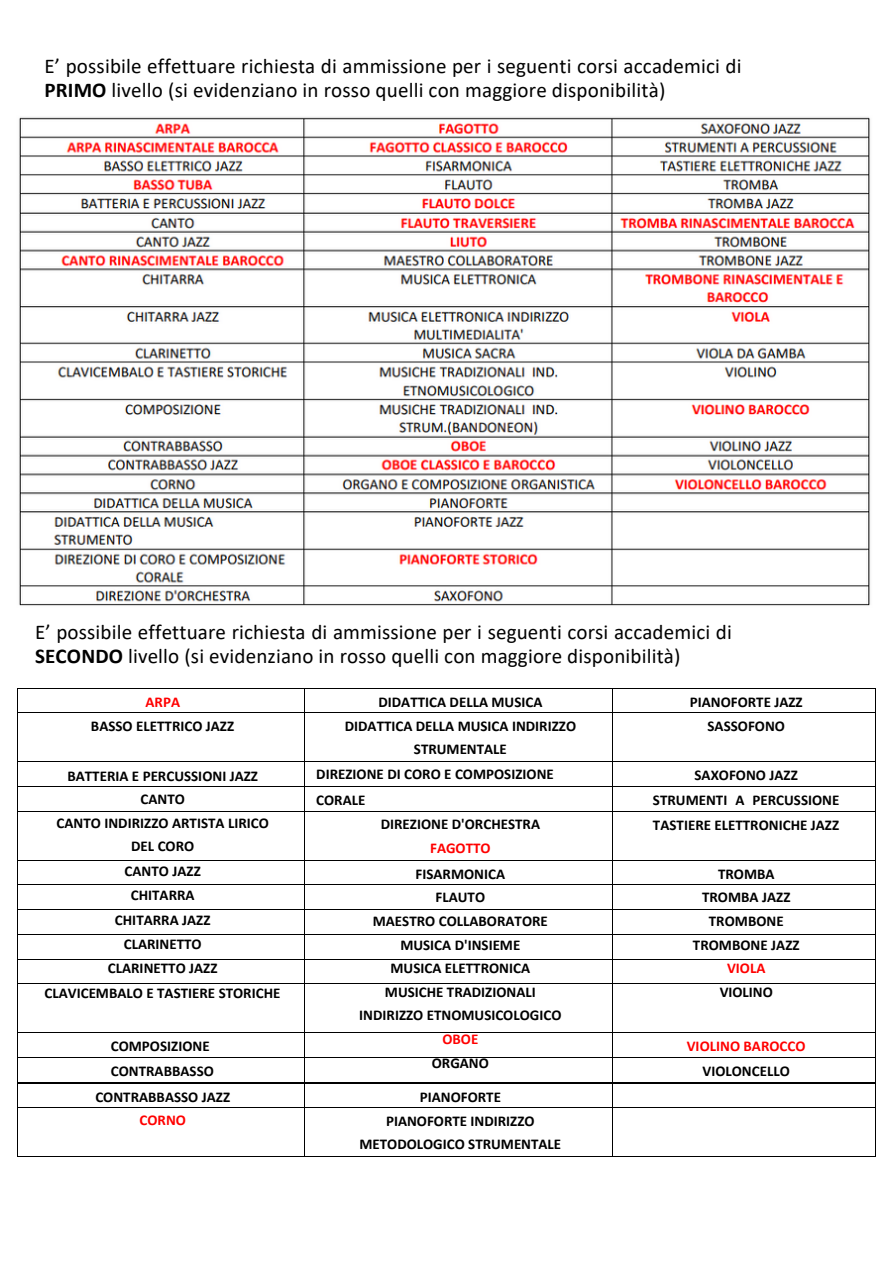
<style>
.page{position:relative;width:894px;height:1264px;background:#fff}
.page>*{position:absolute;margin:0;border:0;box-sizing:border-box;transform-origin:0 0}
.t1{font:21px/23.7px "Calibri";letter-spacing:.01em;color:#000}
.t2{font:700 15px/23.7px "Calibri";color:#000;text-align:center}
.t3{font:700 15px "Calibri";color:#f00}
.s1{font-weight:700}
</style>
<div class="page">
<hr style="left:18px;top:687px;width:286px;height:1px;background:#000">
<hr style="left:305px;top:687px;width:307px;height:1px;background:#000">
<hr style="left:613px;top:687px;width:262px;height:1px;background:#000">
<svg style="left:17px;top:688px;width:1px;height:25px"></svg>
<hr style="left:18px;top:712px;width:286px;height:1px;background:#000">
<svg style="left:304px;top:688px;width:1px;height:25px"></svg>
<hr style="left:305px;top:712px;width:307px;height:1px;background:#000">
<svg style="left:612px;top:688px;width:1px;height:25px"></svg>
<hr style="left:613px;top:712px;width:262px;height:1px;background:#000">
<svg style="left:875px;top:688px;width:1px;height:25px"></svg>
<hr style="left:17px;top:713px;width:1px;height:48px;background:#000">
<hr style="left:304px;top:713px;width:1px;height:48px;background:#000">
<hr style="left:612px;top:713px;width:1px;height:48px;background:#000">
<hr style="left:875px;top:713px;width:1px;height:48px;background:#000">
<hr style="left:18px;top:761px;width:286px;height:1px;background:#000">
<hr style="left:305px;top:761px;width:307px;height:1px;background:#000">
<hr style="left:613px;top:761px;width:262px;height:1px;background:#000">
<hr style="left:18px;top:786px;width:286px;height:1px;background:#000">
<hr style="left:305px;top:786px;width:307px;height:1px;background:#000">
<hr style="left:613px;top:786px;width:262px;height:1px;background:#000">
<svg style="left:17px;top:761px;width:1px;height:50px"></svg>
<hr style="left:18px;top:811px;width:286px;height:1px;background:#000">
<svg style="left:304px;top:761px;width:1px;height:50px"></svg>
<hr style="left:305px;top:811px;width:307px;height:1px;background:#000">
<svg style="left:612px;top:761px;width:1px;height:50px"></svg>
<hr style="left:613px;top:811px;width:262px;height:1px;background:#000">
<svg style="left:875px;top:761px;width:1px;height:50px"></svg>
<hr style="left:17px;top:811px;width:1px;height:48px;background:#000">
<hr style="left:304px;top:811px;width:1px;height:48px;background:#000">
<hr style="left:612px;top:811px;width:1px;height:48px;background:#000">
<hr style="left:875px;top:811px;width:1px;height:48px;background:#000">
<hr style="left:18px;top:859px;width:286px;height:1px;background:#000">
<hr style="left:305px;top:859px;width:307px;height:1px;background:#000">
<hr style="left:613px;top:859px;width:262px;height:1px;background:#000">
<hr style="left:18px;top:884px;width:286px;height:1px;background:#000">
<hr style="left:305px;top:884px;width:307px;height:1px;background:#000">
<hr style="left:613px;top:884px;width:262px;height:1px;background:#000">
<hr style="left:18px;top:909px;width:286px;height:1px;background:#000">
<hr style="left:305px;top:909px;width:307px;height:1px;background:#000">
<hr style="left:613px;top:909px;width:262px;height:1px;background:#000">
<hr style="left:18px;top:933px;width:286px;height:1px;background:#000">
<hr style="left:305px;top:933px;width:307px;height:1px;background:#000">
<hr style="left:613px;top:933px;width:262px;height:1px;background:#000">
<hr style="left:18px;top:958px;width:286px;height:1px;background:#000">
<hr style="left:305px;top:958px;width:307px;height:1px;background:#000">
<hr style="left:613px;top:958px;width:262px;height:1px;background:#000">
<svg style="left:17px;top:859px;width:1px;height:125px"></svg>
<hr style="left:18px;top:983px;width:286px;height:1px;background:#000">
<svg style="left:304px;top:859px;width:1px;height:125px"></svg>
<hr style="left:305px;top:983px;width:307px;height:1px;background:#000">
<svg style="left:612px;top:859px;width:1px;height:125px"></svg>
<hr style="left:613px;top:983px;width:262px;height:1px;background:#000">
<svg style="left:875px;top:859px;width:1px;height:125px"></svg>
<hr style="left:17px;top:984px;width:1px;height:48px;background:#000">
<hr style="left:304px;top:984px;width:1px;height:48px;background:#000">
<hr style="left:612px;top:984px;width:1px;height:48px;background:#000">
<hr style="left:875px;top:984px;width:1px;height:48px;background:#000">
<hr style="left:18px;top:1032px;width:286px;height:1px;background:#000">
<hr style="left:305px;top:1032px;width:307px;height:1px;background:#000">
<hr style="left:613px;top:1032px;width:262px;height:1px;background:#000">
<hr style="left:18px;top:1056px;width:286px;height:1px;background:#000">
<hr style="left:305px;top:1056px;width:307px;height:1px;background:#000">
<hr style="left:613px;top:1056px;width:262px;height:1px;background:#000">
<hr style="left:18px;top:1081px;width:286px;height:1px;background:#000">
<hr style="left:305px;top:1081px;width:307px;height:1px;background:#000">
<hr style="left:613px;top:1081px;width:262px;height:1px;background:#000">
<img style="left:19px;top:117px;width:851px;height:489px">
<hr style="left:18px;top:1082px;width:286px;height:1px;background:#000">
<hr style="left:305px;top:1082px;width:307px;height:1px;background:#000">
<hr style="left:613px;top:1082px;width:262px;height:1px;background:#000">
<svg style="left:17px;top:1032px;width:1px;height:76px"></svg>
<hr style="left:18px;top:1107px;width:286px;height:1px;background:#000">
<svg style="left:304px;top:1032px;width:1px;height:76px"></svg>
<hr style="left:305px;top:1107px;width:307px;height:1px;background:#000">
<svg style="left:612px;top:1032px;width:1px;height:76px"></svg>
<hr style="left:613px;top:1107px;width:262px;height:1px;background:#000">
<svg style="left:875px;top:1032px;width:1px;height:76px"></svg>
<hr style="left:17px;top:1108px;width:1px;height:47px;background:#000">
<hr style="left:18px;top:1155px;width:286px;height:1px;background:#000">
<hr style="left:304px;top:1108px;width:1px;height:47px;background:#000">
<hr style="left:305px;top:1155px;width:307px;height:1px;background:#000">
<hr style="left:612px;top:1108px;width:1px;height:47px;background:#000">
<hr style="left:613px;top:1155px;width:262px;height:1px;background:#000">
<hr style="left:875px;top:1108px;width:1px;height:47px;background:#000">
<h1 class="t1" style="left:44px;top:56px;width:698px">E’ possibile effettuare richiesta di ammissione per i seguenti corsi accademici di<br><span class="s1">PRIMO</span> livello (si evidenziano in rosso quelli con maggiore disponibilità)</h1>
<h1 class="t1" style="left:35px;top:622px;width:698px">E’ possibile effettuare richiesta di ammissione per i seguenti corsi accademici di<br><span class="s1">SECONDO</span> livello (si evidenziano in rosso quelli con maggiore disponibilità)</h1>
<p class="t3" style="left:145px;top:695px;width:36px">ARPA</p>
<p class="t2" style="left:91px;top:715px;width:145px">BASSO ELETTRICO JAZZ</p>
<p class="t2" style="left:44px;top:764px;width:237px;line-height:24.2px">BATTERIA E PERCUSSIONI JAZZ<br>CANTO<br>CANTO INDIRIZZO ARTISTA LIRICO<br>DEL CORO<br>CANTO JAZZ<br>CHITARRA<br>CHITARRA JAZZ<br>CLARINETTO<br>CLARINETTO JAZZ<br>CLAVICEMBALO E TASTIERE STORICHE</p>
<p class="t2" style="left:111px;top:1034px;width:104px;line-height:24.8px;text-align:left">COMPOSIZIONE<br>CONTRABBASSO</p>
<p class="t2" style="left:378px;top:691px;width:166px">DIDATTICA DELLA MUSICA</p>
<p class="t2" style="left:344px;top:715px;width:233px">DIDATTICA DELLA MUSICA INDIRIZZO</p>
<p class="t2" style="left:414px;top:738px;width:94px">STRUMENTALE</p>
<p class="t2" style="left:316px;top:763px;width:239px">DIREZIONE DI CORO E COMPOSIZIONE</p>
<p class="t2" style="left:316px;top:789px;width:51px">CORALE</p>
<p class="t2" style="left:380px;top:813px;width:161px">DIREZIONE D'ORCHESTRA</p>
<p class="t3" style="left:430px;top:842px;width:62px">FAGOTTO</p>
<p class="t2" style="left:359px;top:863px;width:203px">FISARMONICA<br>FLAUTO<br>MAESTRO COLLABORATORE<br>MUSICA D'INSIEME<br>MUSICA ELETTRONICA<br>MUSICHE TRADIZIONALI<br>INDIRIZZO ETNOMUSICOLOGICO</p>
<p class="t3" style="left:442px;top:1032px;width:37px">OBOE</p>
<p class="t2" style="left:431px;top:1052px;width:59px">ORGANO</p>
<p class="t2" style="left:689px;top:691px;width:114px">PIANOFORTE JAZZ<br>SASSOFONO</p>
<p class="t2" style="left:652px;top:764px;width:188px;line-height:24.8px">SAXOFONO JAZZ<br>STRUMENTI A PERCUSSIONE<br>TASTIERE ELETTRONICHE JAZZ</p>
<p class="t2" style="left:692px;top:863px;width:108px">TROMBA<br>TROMBA JAZZ<br>TROMBONE<br>TROMBONE JAZZ</p>
<p class="t3" style="left:726px;top:961px;width:40px">VIOLA</p>
<p class="t2" style="left:719px;top:981px;width:55px">VIOLINO</p>
<p class="t3" style="left:686px;top:1039px;width:120px">VIOLINO BAROCCO</p>
<p class="t2" style="left:702px;top:1060px;width:89px">VIOLONCELLO</p>
<p class="t2" style="left:95px;top:1086px;width:136px">CONTRABBASSO JAZZ</p>
<p class="t3" style="left:139px;top:1114px;width:48px">CORNO</p>
<p class="t2" style="left:359px;top:1086px;width:203px">PIANOFORTE<br>PIANOFORTE INDIRIZZO<br>METODOLOGICO STRUMENTALE</p>
</div>
